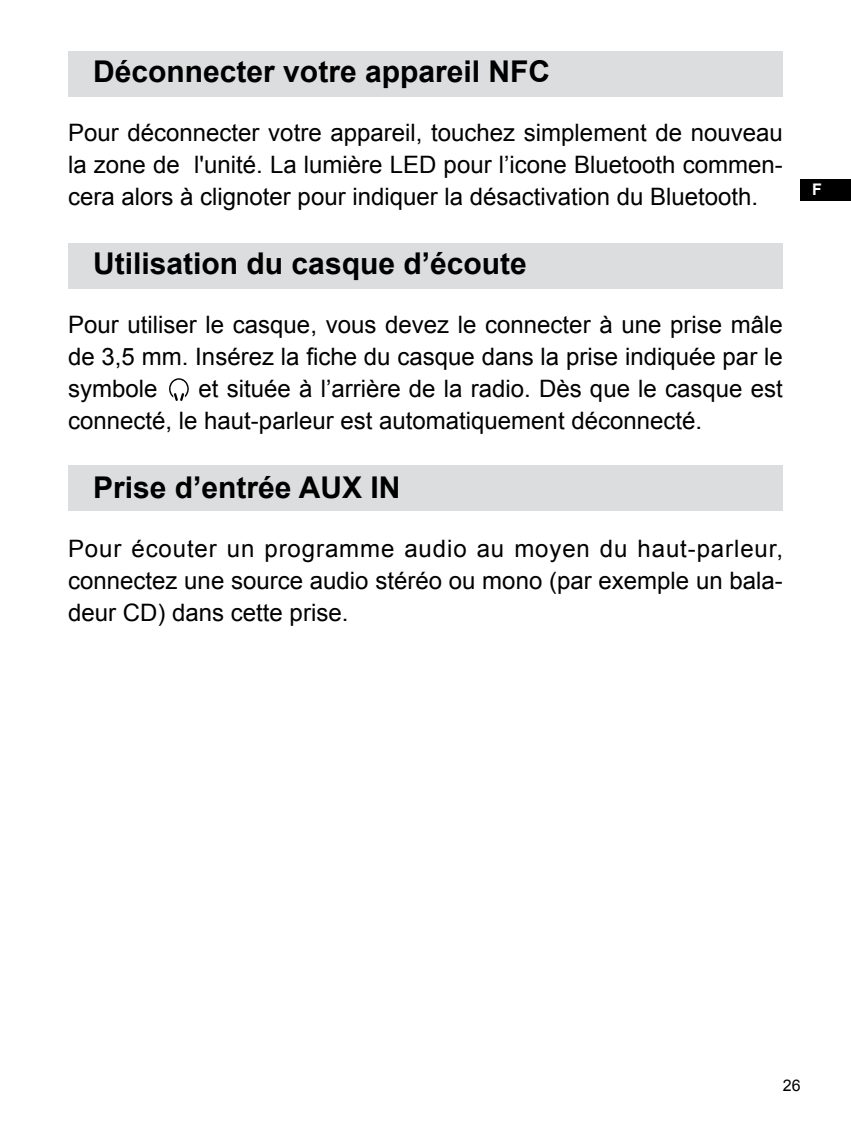
<style>
.page{position:relative;width:851px;height:1134px;background:#fff}
.page>*{position:absolute;margin:0;border:0;box-sizing:border-box;transform-origin:0 0}
.t1{font:700 30px "Arial";color:#000}
.t2{font:24px/32px "Arial";color:#000;text-align:justify}
.t3{font:16px "Arial";color:#000}
.t4{font:700 16px "Arial";color:#fff}
</style>
<div class="page">
<div style="left:800px;top:179px;width:50px;height:22px;background:#000"></div>
<div style="left:68px;top:244px;width:714px;height:45px;background:#dcddde"></div>
<div style="left:68px;top:465px;width:714px;height:45px;background:#dcddde"></div>
<div style="left:68px;top:51px;width:714px;height:45px;background:#dcddde"></div>
<svg style="left:169px;top:378px;width:20px;height:23px"></svg>
<p class="t1" style="left:93px;top:52px;width:458px">Déconnecter votre appareil NFC</p>
<p class="t2" style="left:68px;top:117px;width:716px">Pour déconnecter votre appareil, touchez simplement de nouveau la zone de l'unité. La lumière LED pour l’icone Bluetooth commen&shy;cera alors à clignoter pour indiquer la désactivation du Bluetooth.</p>
<p class="t1" style="left:93px;top:244px;width:435px">Utilisation du casque d’écoute</p>
<p class="t2" style="left:68px;top:309px;width:716px">Pour utiliser le casque, vous devez le connecter à une prise mâle de 3,5 mm. Insérez la fiche du casque dans la prise indiquée par le symbole</p>
<p class="t2" style="left:68px;top:373px;width:716px;text-indent:130px">et située à l’arrière de la radio. Dès que le casque est connecté, le haut-parleur est automatiquement déconnecté.</p>
<p class="t1" style="left:93px;top:468px;width:309px">Prise d’entrée AUX IN</p>
<p class="t2" style="left:68px;top:533px;width:716px">Pour écouter un programme audio au moyen du haut-parleur, connectez une source audio stéréo ou mono (par exemple un bala&shy;deur CD) dans cette prise.</p>
<p class="t4" style="left:811px;top:179px;width:11px">F</p>
<p class="t3" style="left:782px;top:1075px;width:19px">26</p>
</div>
